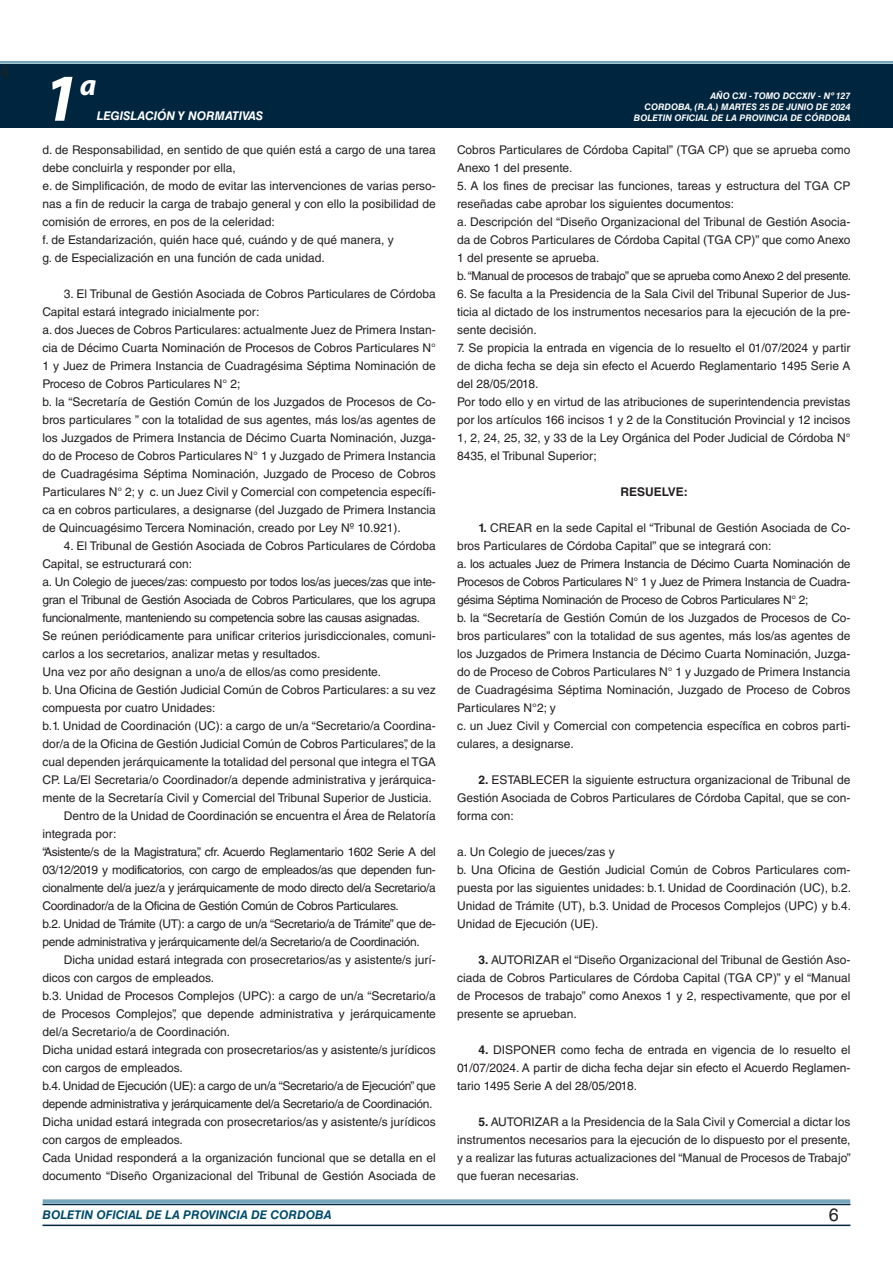
<style>
.page{position:relative;width:893px;height:1263px;background:#fff}
.page>*{position:absolute;margin:0;border:0;box-sizing:border-box;transform-origin:0 0}
.t1{font:italic 700 67.5px "Myriad Pro";color:#fff}
.t2{font:italic 700 30px "Myriad Pro";color:#fff}
.t3{font:18px "Minion Pro";color:#231f20}
.t4{font:18px "Helvetica LT Std";color:#231f20}
.TEXTO_BASE{font:12px/18px "Helvetica LT Std";color:#231f20;text-align:justify}
.TEXTO_BASE-2{font:12px/18px "Helvetica LT Std";letter-spacing:-.025em;color:#231f20}
.t5{font:italic 700 12px "Helvetica LT Std";color:#004b6c}
.t6{font:italic 700 12px "Helvetica LT Std";color:#fff}
.RESUELVE{font:700 12px "Helvetica LT Std";color:#231f20}
.t7{font:italic 700 9px/10.8px "Helvetica LT Std";color:#fff;text-align:right}
.s1{font-weight:700}
</style>
<div class="page">
<div style="left:0;top:61px;width:893px;height:6px;background:#fff;opacity:.75"></div>
<div style="left:0;top:64px;width:893px;height:64px;background:#00263f"></div>
<hr style="left:43px;top:1224px;width:807px;height:2px;background:#00263f">
<div style="left:42px;top:1198px;width:809px;height:8px;background:#fff;opacity:.75"></div>
<h3 class="t3" style="left:0;top:59px;width:10px">4</h3>
<h1 class="t1" style="left:43px;top:54px;width:38px">1</h1>
<h2 class="t2" style="left:80px;top:66px;width:18px">a</h2>
<p class="t6" style="left:97px;top:109px;width:168px">LEGISLACIÓN Y NORMATIVAS</p>
<p class="TEXTO_BASE" style="left:43px;top:141px;width:395px">d. de Responsabilidad, en sentido de que quién está a cargo de una tarea debe concluirla y responder por ella,</p>
<p class="TEXTO_BASE" style="left:43px;top:177px;width:395px">e. de Simplificación, de modo de evitar las intervenciones de varias perso&shy;nas a fin de reducir la carga de trabajo general y con ello la posibilidad de comisión de errores, en pos de la celeridad:</p>
<p class="TEXTO_BASE" style="left:43px;top:231px;width:353px">f. de Estandarización, quién hace qué, cuándo y de qué manera, y</p>
<p class="TEXTO_BASE" style="left:43px;top:249px;width:284px">g. de Especialización en una función de cada unidad.</p>
<p class="TEXTO_BASE" style="left:43px;top:285px;width:395px;text-indent:21px">3. El Tribunal de Gestión Asociada de Cobros Particulares de Córdoba<br>Capital estará integrado inicialmente por:</p>
<p class="TEXTO_BASE" style="left:43px;top:321px;width:395px">a. dos Jueces de Cobros Particulares: actualmente Juez de Primera Instan&shy;cia de Décimo Cuarta Nominación de Procesos de Cobros Particulares N° 1 y Juez de Primera Instancia de Cuadragésima Séptima Nominación de Proceso de Cobros Particulares N° 2;</p>
<p class="TEXTO_BASE" style="left:43px;top:393px;width:395px">b. la “Secretaría de Gestión Común de los Juzgados de Procesos de Co&shy;bros particulares ” con la totalidad de sus agentes, más los/as agentes de los Juzgados de Primera Instancia de Décimo Cuarta Nominación, Juzga&shy;do de Proceso de Cobros Particulares N° 1 y Juzgado de Primera Instancia de Cuadragésima Séptima Nominación, Juzgado de Proceso de Cobros Particulares N° 2; y c. un Juez Civil y Comercial con competencia específi&shy;ca en cobros particulares, a designarse (del Juzgado de Primera Instancia de Quincuagésimo Tercera Nominación, creado por Ley Nº 10.921).</p>
<p class="TEXTO_BASE" style="left:43px;top:537px;width:395px;text-indent:21px">4. El Tribunal de Gestión Asociada de Cobros Particulares de Córdoba<br>Capital, se estructurará con:</p>
<p class="TEXTO_BASE" style="left:43px;top:573px;width:395px">a. Un Colegio de jueces/zas: compuesto por todos los/as jueces/zas que inte&shy;gran el Tribunal de Gestión Asociada de Cobros Particulares, que los agrupa funcionalmente, manteniendo su competencia sobre las causas asignadas.</p>
<p class="TEXTO_BASE" style="left:43px;top:627px;width:395px">Se reúnen periódicamente para unificar criterios jurisdiccionales, comuni&shy;carlos a los secretarios, analizar metas y resultados.</p>
<p class="TEXTO_BASE" style="left:43px;top:663px;width:340px">Una vez por año designan a uno/a de ellos/as como presidente.</p>
<p class="TEXTO_BASE" style="left:43px;top:681px;width:395px">b. Una Oficina de Gestión Judicial Común de Cobros Particulares: a su vez compuesta por cuatro Unidades:</p>
<p class="TEXTO_BASE" style="left:43px;top:717px;width:395px">b.1. Unidad de Coordinación (UC): a cargo de un/a “Secretario/a Coordina&shy;dor/a de la Oficina de Gestión Judicial Común de Cobros Particulares”, de la cual dependen jerárquicamente la totalidad del personal que integra el TGA CP. La/El Secretaria/o Coordinador/a depende administrativa y jerárquica&shy;mente de la Secretaría Civil y Comercial del Tribunal Superior de Justicia.</p>
<p class="TEXTO_BASE" style="left:43px;top:807px;width:395px;text-indent:21px">Dentro de la Unidad de Coordinación se encuentra el Área de Relatoría integrada por:</p>
<p class="TEXTO_BASE" style="left:43px;top:843px;width:395px">“Asistente/s de la Magistratura”, cfr. Acuerdo Reglamentario 1602 Serie A del 03/12/2019 y modificatorios, con cargo de empleados/as que dependen fun&shy;cionalmente del/a juez/a y jerárquicamente de modo directo del/a Secretario/a Coordinador/a de la Oficina de Gestión Común de Cobros Particulares.</p>
<p class="TEXTO_BASE-2" style="left:43px;top:915px;width:395px">b.2. Unidad de Trámite (UT): a cargo de un/a “Secretario/a de Trámite” que de&shy;pende administrativa y jerárquicamente del/a Secretario/a de Coordinación.</p>
<p class="TEXTO_BASE" style="left:43px;top:951px;width:395px;text-indent:21px">Dicha unidad estará integrada con prosecretarios/as y asistente/s jurí&shy;dicos con cargos de empleados.</p>
<p class="TEXTO_BASE" style="left:43px;top:987px;width:395px">b.3. Unidad de Procesos Complejos (UPC): a cargo de un/a “Secretario/a de Procesos Complejos”, que depende administrativa y jerárquicamente del/a Secretario/a de Coordinación.</p>
<p class="TEXTO_BASE" style="left:43px;top:1041px;width:395px">Dicha unidad estará integrada con prosecretarios/as y asistente/s jurídicos con cargos de empleados.</p>
<p class="TEXTO_BASE-2" style="left:43px;top:1077px;width:395px">b.4. Unidad de Ejecución (UE): a cargo de un/a “Secretario/a de Ejecución” que depende administrativa y jerárquicamente del/a Secretario/a de Coordinación.</p>
<p class="TEXTO_BASE" style="left:43px;top:1113px;width:395px">Dicha unidad estará integrada con prosecretarios/as y asistente/s jurídicos con cargos de empleados.</p>
<p class="TEXTO_BASE" style="left:43px;top:1149px;width:395px">Cada Unidad responderá a la organización funcional que se detalla en el documento “Diseño Organizacional del Tribunal de Gestión Asociada de</p>
<p class="t7" style="left:634px;top:91px;width:218px">AÑO CXI - TOMO DCCXIV - Nº 127<br>CORDOBA, (R.A.) MARTES 25 DE JUNIO DE 2024<br>BOLETIN OFICIAL DE LA PROVINCIA DE CÓRDOBA</p>
<p class="TEXTO_BASE" style="left:457px;top:141px;width:395px">Cobros Particulares de Córdoba Capital” (TGA CP) que se aprueba como<br>Anexo 1 del presente.</p>
<p class="TEXTO_BASE" style="left:457px;top:177px;width:395px">5. A los fines de precisar las funciones, tareas y estructura del TGA CP reseñadas cabe aprobar los siguientes documentos:</p>
<p class="TEXTO_BASE" style="left:457px;top:213px;width:395px">a. Descripción del “Diseño Organizacional del Tribunal de Gestión Asocia&shy;da de Cobros Particulares de Córdoba Capital (TGA CP)” que como Anexo 1 del presente se aprueba.</p>
<p class="TEXTO_BASE-2" style="left:457px;top:267px;width:396px">b. “Manual de procesos de trabajo” que se aprueba como Anexo 2 del presente.</p>
<p class="TEXTO_BASE" style="left:457px;top:285px;width:395px">6. Se faculta a la Presidencia de la Sala Civil del Tribunal Superior de Jus&shy;ticia al dictado de los instrumentos necesarios para la ejecución de la pre&shy;sente decisión.</p>
<p class="TEXTO_BASE" style="left:457px;top:339px;width:395px">7. Se propicia la entrada en vigencia de lo resuelto el 01/07/2024 y partir de dicha fecha se deja sin efecto el Acuerdo Reglamentario 1495 Serie A del 28/05/2018.</p>
<p class="TEXTO_BASE" style="left:457px;top:393px;width:395px">Por todo ello y en virtud de las atribuciones de superintendencia previstas por los artículos 166 incisos 1 y 2 de la Constitución Provincial y 12 incisos 1, 2, 24, 25, 32, y 33 de la Ley Orgánica del Poder Judicial de Córdoba N° 8435, el Tribunal Superior;</p>
<p class="RESUELVE" style="left:620px;top:484px;width:69px">RESUELVE:</p>
<p class="TEXTO_BASE" style="left:457px;top:519px;width:395px;text-indent:21px"><span class="s1">1.</span> CREAR en la sede Capital el “Tribunal de Gestión Asociada de Co&shy;bros Particulares de Córdoba Capital” que se integrará con:</p>
<p class="TEXTO_BASE" style="left:457px;top:555px;width:395px">a. los actuales Juez de Primera Instancia de Décimo Cuarta Nominación de Procesos de Cobros Particulares N° 1 y Juez de Primera Instancia de Cuadra&shy;gésima Séptima Nominación de Proceso de Cobros Particulares N° 2;</p>
<p class="TEXTO_BASE" style="left:457px;top:609px;width:395px">b. la “Secretaría de Gestión Común de los Juzgados de Procesos de Co&shy;bros particulares” con la totalidad de sus agentes, más los/as agentes de los Juzgados de Primera Instancia de Décimo Cuarta Nominación, Juzga&shy;do de Proceso de Cobros Particulares N° 1 y Juzgado de Primera Instancia de Cuadragésima Séptima Nominación, Juzgado de Proceso de Cobros Particulares N°2; y</p>
<p class="TEXTO_BASE" style="left:457px;top:717px;width:395px">c. un Juez Civil y Comercial con competencia específica en cobros parti&shy;culares, a designarse.</p>
<p class="TEXTO_BASE" style="left:457px;top:771px;width:395px;text-indent:21px"><span class="s1">2.</span> ESTABLECER la siguiente estructura organizacional de Tribunal de Gestión Asociada de Cobros Particulares de Córdoba Capital, que se con&shy;forma con:</p>
<p class="TEXTO_BASE" style="left:457px;top:843px;width:159px">a. Un Colegio de jueces/zas y</p>
<p class="TEXTO_BASE" style="left:457px;top:861px;width:395px">b. Una Oficina de Gestión Judicial Común de Cobros Particulares com&shy;puesta por las siguientes unidades: b.1. Unidad de Coordinación (UC), b.2.<br>Unidad de Trámite (UT), b.3. Unidad de Procesos Complejos (UPC) y b.4.<br>Unidad de Ejecución (UE).</p>
<p class="TEXTO_BASE" style="left:457px;top:951px;width:395px;text-indent:21px"><span class="s1">3.</span> AUTORIZAR el “Diseño Organizacional del Tribunal de Gestión Aso&shy;ciada de Cobros Particulares de Córdoba Capital (TGA CP)” y el “Manual de Procesos de trabajo” como Anexos 1 y 2, respectivamente, que por el presente se aprueban.</p>
<p class="TEXTO_BASE" style="left:457px;top:1041px;width:395px;text-indent:21px"><span class="s1">4.</span> DISPONER como fecha de entrada en vigencia de lo resuelto el 01/07/2024. A partir de dicha fecha dejar sin efecto el Acuerdo Reglamen&shy;tario 1495 Serie A del 28/05/2018.</p>
<p class="TEXTO_BASE" style="left:457px;top:1113px;width:395px;text-indent:21px"><span class="s1">5.</span> AUTORIZAR a la Presidencia de la Sala Civil y Comercial a dictar los instrumentos necesarios para la ejecución de lo dispuesto por el presente, y a realizar las futuras actualizaciones del “Manual de Procesos de Trabajo” que fueran necesarias.</p>
<p class="t5" style="left:43px;top:1208px;width:290px">BOLETIN OFICIAL DE LA PROVINCIA DE CORDOBA</p>
<h3 class="t4" style="left:829px;top:1204px;width:12px">6</h3>
</div>
